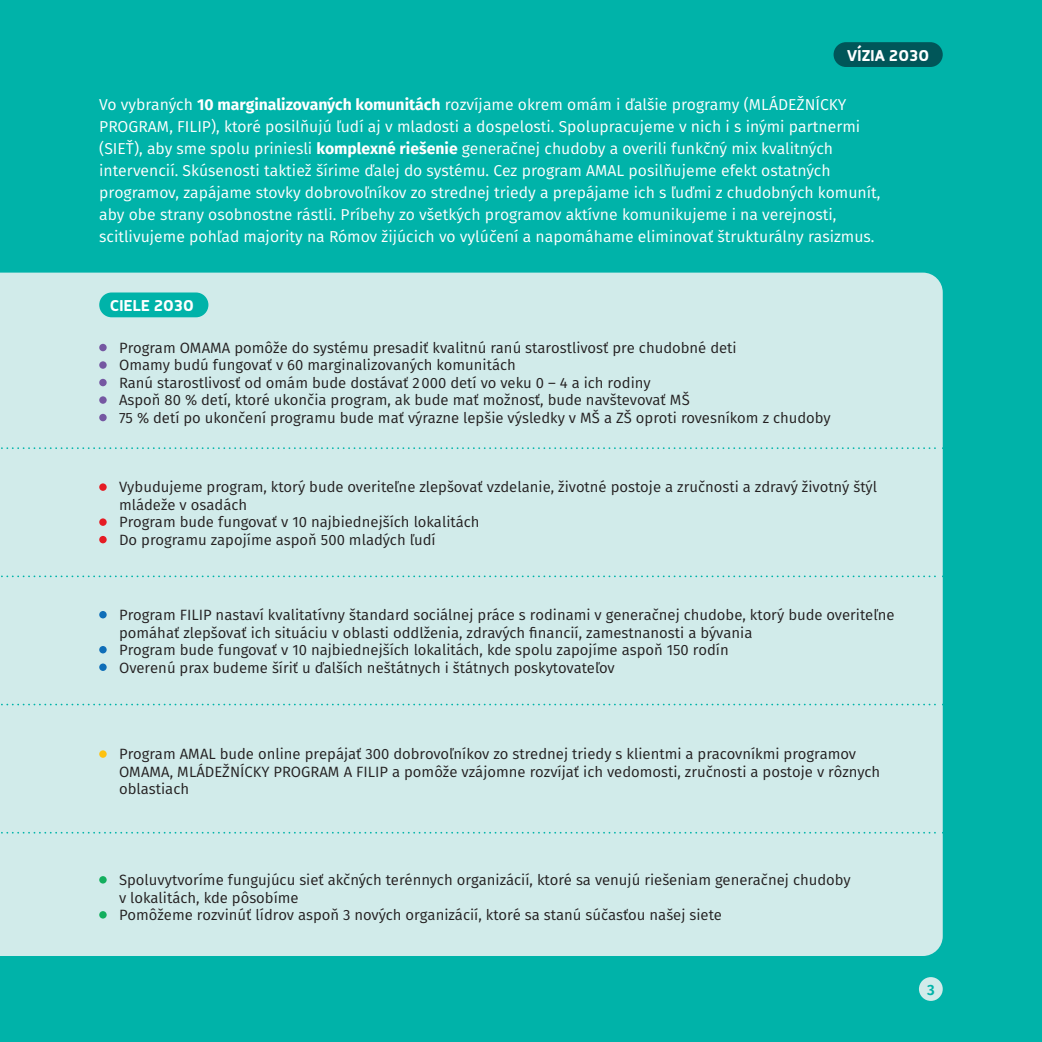
<style>
.page{position:relative;width:1042px;height:1042px;background:#00b3a9}
.page>*{position:absolute;margin:0;border:0;box-sizing:border-box;transform-origin:0 0}
.Text{font:700 19.25px "Mairy";letter-spacing:.02em;color:#fff}
.Text-2{font:15.75px/21.9px "Fira Sans";color:#fff}
.Odrazky{font:14.88px/17.5px "Fira Sans";color:#231f20}
.Rok{font:600 14.88px "Fira Sans";color:#00b3a9}
.s1{font-weight:700}
</style>
<div class="page">
<div style="left:0;top:273px;width:943px;height:683px;background:#d1ebea"></div>
<div style="left:99px;top:292px;width:109px;height:25px;background:#00b3a9;border-radius:12px"></div>
<div style="left:99px;top:344px;width:8px;height:7px;background:#7557a2;border-radius:50%"></div>
<div style="left:99px;top:361px;width:8px;height:8px;background:#7557a2;border-radius:50%"></div>
<div style="left:99px;top:379px;width:8px;height:7px;background:#7557a2;border-radius:50%"></div>
<div style="left:99px;top:396px;width:8px;height:8px;background:#7557a2;border-radius:50%"></div>
<div style="left:99px;top:414px;width:8px;height:7px;background:#7557a2;border-radius:50%"></div>
<div style="left:99px;top:483px;width:8px;height:8px;background:#e51c24;border-radius:50%"></div>
<div style="left:99px;top:518px;width:8px;height:8px;background:#e51c24;border-radius:50%"></div>
<div style="left:99px;top:536px;width:8px;height:7px;background:#e51c24;border-radius:50%"></div>
<div style="left:99px;top:611px;width:8px;height:7px;background:#0f6eb8;border-radius:50%"></div>
<div style="left:99px;top:646px;width:8px;height:7px;background:#0f6eb8;border-radius:50%"></div>
<div style="left:99px;top:663px;width:8px;height:8px;background:#0f6eb8;border-radius:50%"></div>
<div style="left:99px;top:750px;width:8px;height:8px;background:#fec210;border-radius:50%"></div>
<div style="left:99px;top:876px;width:8px;height:7px;background:#13af5e;border-radius:50%"></div>
<div style="left:99px;top:911px;width:8px;height:7px;background:#13af5e;border-radius:50%"></div>
<svg style="left:0;top:447px;width:943px;height:2px;background:#a5dfdc"></svg>
<svg style="left:0;top:575px;width:943px;height:2px;background:#a7dfdc"></svg>
<svg style="left:0;top:704px;width:943px;height:1px"></svg>
<svg style="left:0;top:832px;width:943px;height:1px"></svg>
<div style="left:833px;top:42px;width:110px;height:25px;background:#005659;border-radius:12px"></div>
<div style="left:919px;top:977px;width:24px;height:24px;background:#d1ebea;border-radius:50%"></div>
<p class="Text" style="left:847px;top:44px;width:84px">VÍZIA 2030</p>
<p class="Text-2" style="left:99px;top:95px;width:782px">Vo vybraných <span class="s1">10 marginalizovaných komunitách</span> rozvíjame okrem omám i ďalšie programy (MLÁDEŽNÍCKY PROGRAM, FILIP), ktoré posilňujú ľudí aj v mladosti a dospelosti. Spolupracujeme v nich i s inými partnermi (SIEŤ), aby sme spolu priniesli <span class="s1">komplexné riešenie</span> generačnej chudoby a overili funkčný mix kvalitných intervencií. Skúsenosti taktiež šírime ďalej do systému. Cez program AMAL posilňujeme efekt ostatných programov, zapájame stovky dobrovoľníkov zo strednej triedy a prepájame ich s ľuďmi z chudobných komunít, aby obe strany osobnostne rástli. Príbehy zo všetkých programov aktívne komunikujeme i na verejnosti, scitlivujeme pohľad majority na Rómov žijúcich vo vylúčení a napomáhame eliminovať štrukturálny rasizmus.</p>
<p class="Text" style="left:110px;top:294px;width:85px">CIELE 2030</p>
<p class="Odrazky" style="left:119px;top:340px;width:619px">Program OMAMA pomôže do systému presadiť kvalitnú ranú starostlivosť pre chudobné deti</p>
<p class="Odrazky" style="left:119px;top:357px;width:398px">Omamy budú fungovať v 60 marginalizovaných komunitách</p>
<p class="Odrazky" style="left:119px;top:375px;width:533px">Ranú starostlivosť od omám bude dostávať 2000 detí vo veku 0 – 4 a ich rodiny</p>
<p class="Odrazky" style="left:119px;top:392px;width:572px">Aspoň 80 % detí, ktoré ukončia program, ak bude mať možnosť, bude navštevovať MŠ</p>
<p class="Odrazky" style="left:119px;top:410px;width:713px">75 % detí po ukončení programu bude mať výrazne lepšie výsledky v MŠ a ZŠ oproti rovesníkom z chudoby</p>
<p class="Odrazky" style="left:119px;top:479px;width:759px">Vybudujeme program, ktorý bude overiteľne zlepšovať vzdelanie, životné postoje a zručnosti a zdravý životný štýl mládeže v osadách</p>
<p class="Odrazky" style="left:119px;top:514px;width:362px">Program bude fungovať v 10 najbiednejších lokalitách</p>
<p class="Odrazky" style="left:119px;top:532px;width:318px">Do programu zapojíme aspoň 500 mladých ľudí</p>
<p class="Odrazky" style="left:119px;top:607px;width:777px">Program FILIP nastaví kvalitatívny štandard sociálnej práce s rodinami v generačnej chudobe, ktorý bude overiteľne pomáhať zlepšovať ich situáciu v oblasti oddlženia, zdravých financií, zamestnanosti a bývania</p>
<p class="Odrazky" style="left:119px;top:642px;width:611px">Program bude fungovať v 10 najbiednejších lokalitách, kde spolu zapojíme aspoň 150 rodín</p>
<p class="Odrazky" style="left:119px;top:660px;width:497px">Overenú prax budeme šíriť u ďalších neštátnych i štátnych poskytovateľov</p>
<p class="Odrazky" style="left:119px;top:746px;width:762px">Program AMAL bude online prepájať 300 dobrovoľníkov zo strednej triedy s klientmi a pracovníkmi programov<br>OMAMA, MLÁDEŽNÍCKY PROGRAM A FILIP a pomôže vzájomne rozvíjať ich vedomosti, zručnosti a postoje v rôznych oblastiach</p>
<p class="Odrazky" style="left:119px;top:872px;width:733px">Spoluvytvoríme fungujúcu sieť akčných terénnych organizácií, ktoré sa venujú riešeniam generačnej chudoby v lokalitách, kde pôsobíme</p>
<p class="Odrazky" style="left:119px;top:907px;width:604px">Pomôžeme rozvinúť lídrov aspoň 3 nových organizácií, ktoré sa stanú súčasťou našej siete</p>
<p class="Rok" style="left:927px;top:979px;width:9px">3</p>
</div>
